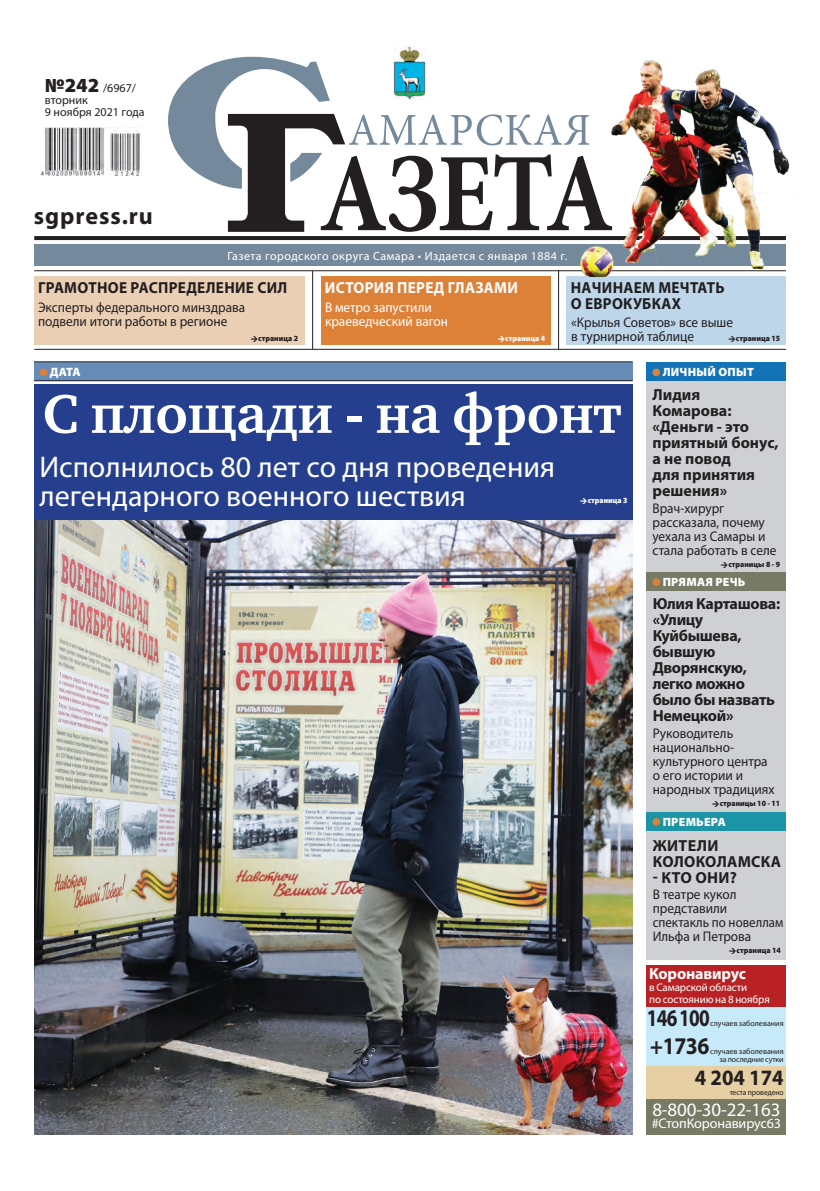
<style>
.page{position:relative;width:820px;height:1191px;background:#fff}
.page>*{position:absolute;margin:0;border:0;box-sizing:border-box;transform-origin:0 0}
.заголовок{font:700 56px "Charter C";letter-spacing:-.01em;color:#fff}
.подзаголовок{font:30px/29px "Myriad Pro";color:#fff}
.ТВ{font:700 24px "Myriad Pro";letter-spacing:.04em;color:#231f20}
.ТВ-2{font:700 24px "Myriad Pro";letter-spacing:.005em;color:#231f20;scale:.8 1}
.ТВ-3{font:700 24px "Myriad Pro";letter-spacing:.005em;color:#231f20;scale:.9 1}
.t1{font:700 22px "Myriad Pro";color:#231f20;scale:.94 1}
.ОФИЦИАЛКА{font:19px "Myriad Pro";letter-spacing:-.01em;color:#fff}
.анонс_2_заголовок{font:700 16px/16px "Myriad Pro";letter-spacing:-.02em;color:#231f20}
.анонс_2_заголовок-2{font:700 16px/16px "Myriad Pro";color:#231f20}
.анонс_2_заголовок-3{font:700 16px "Myriad Pro";letter-spacing:.02em;color:#231f20;scale:.95 1}
.анонс_2_заголовок-4{font:700 16px "Myriad Pro";letter-spacing:.02em;color:#fff;scale:.95 1}
.анонс_2_заголовок-5{font:700 16px/16px "Myriad Pro";letter-spacing:.02em;color:#231f20}
.ОФИЦИАЛКА-2{font:700 16px "Myriad Pro";letter-spacing:-.01em;color:#fff}
.анонс_1_подзаголовок{font:14px/14px "Myriad Pro";color:#231f20;scale:.95 1}
.анонс_2_заголовок-6{font:14px/14px "Myriad Pro";color:#231f20;scale:.95 1}
.анонс_2_заголовок-7{font:14px "Myriad Pro";color:#fff;scale:.95 1}
.ОФИЦИАЛКА-3{font:14px "Myriad Pro";letter-spacing:-.01em;color:#fff}
.надзаголовок{font:900 12.1px "Myriad Pro";color:#fff}
.t2{font:12px "Myriad Pro";letter-spacing:.04em;color:#fff}
.t3{font:12px/12px "Myriad Pro";color:#231f20}
.рубрика_на_плашке{font:900 12px "Myriad Pro";letter-spacing:.02em;color:#fff}
.ОФИЦИАЛКА-4{font:11px "Myriad Pro";letter-spacing:-.01em;color:#fff}
.анонс_1_подзаголовок-2{font:900 8px "Myriad Pro";color:#231f20;scale:.95 1}
.ТВ-4{font:8px/8px "Myriad Pro";color:#231f20;text-align:right}
.ТВ-5{font:8px "Myriad Pro";color:#231f20;scale:.95 1}
.анонс_2_заголовок-8{font:900 8px "Myriad Pro";color:#fff;scale:.95 1}
.анонс_1_подзаголовок-3{font:900 8px "Myriad Pro";color:#fff;scale:.95 1}
.s1{font-weight:900;font-size:20px}
</style>
<div class="page">
<svg style="left:168px;top:46px;width:403px;height:186px"></svg>
<hr style="left:34px;top:349px;width:751px;height:1px;background:#231f20">
<div style="left:34px;top:277px;width:270px;height:68px;background:#eacfb5"></div>
<div style="left:34px;top:244px;width:751px;height:21px;background:#75899d"></div>
<svg style="left:34px;top:236px;width:537px;height:4px;background:#262223"></svg>
<hr style="left:312px;top:271px;width:1px;height:78px;background:#231f20">
<img style="left:41px;top:128px;width:100px;height:47px">
<div style="left:320px;top:277px;width:230px;height:68px;background:#de8138"></div>
<hr style="left:558px;top:270px;width:1px;height:79px;background:#231f20">
<div style="left:646px;top:362px;width:139px;height:597px;background:#ced0d3"></div>
<div style="left:646px;top:362px;width:139px;height:19px;background:#1373b6"></div>
<div style="left:652px;top:368px;width:7px;height:8px;background:#de8138;border-radius:50%"></div>
<div style="left:646px;top:811px;width:139px;height:19px;background:#1d94a5"></div>
<div style="left:652px;top:818px;width:7px;height:7px;background:#de8138;border-radius:50%"></div>
<div style="left:646px;top:572px;width:139px;height:19px;background:#777a65"></div>
<div style="left:652px;top:578px;width:7px;height:8px;background:#de8138;border-radius:50%"></div>
<div style="left:34px;top:362px;width:598px;height:19px;background:#678cb8"></div>
<hr style="left:34px;top:361px;width:598px;height:1px;background:#231f20">
<hr style="left:34px;top:380px;width:598px;height:1px;background:#231f20">
<div style="left:40px;top:368px;width:7px;height:8px;background:#de8138;border-radius:50%"></div>
<div style="left:34px;top:384px;width:598px;height:138px;background:#253f8e"></div>
<hr style="left:34px;top:270px;width:751px;height:1px;background:#231f20">
<div style="left:646px;top:1002px;width:139px;height:64px;background:#c6eafa"></div>
<div style="left:646px;top:965px;width:139px;height:41px;background:#b82224"></div>
<div style="left:646px;top:1098px;width:139px;height:36px;background:#777a65"></div>
<div style="left:646px;top:1066px;width:139px;height:32px;background:#e6d0a3"></div>
<div style="left:566px;top:277px;width:219px;height:68px;background:#bdd6ea"></div>
<img style="left:34px;top:520px;width:598px;height:614px">
<img style="left:571px;top:59px;width:219px;height:218px">
<p class="t3" style="left:45px;top:82px;width:101px"><span class="s1">№242</span> /6967/ вторник<br>9 ноября 2021 года</p>
<p class="ТВ" style="left:34px;top:200px;width:120px">sgpress.ru</p>
<p class="t2" style="left:227px;top:248px;width:341px">Газета городского округа Самара • Издается с января 1884 г.</p>
<p class="анонс_2_заголовок-3" style="left:38px;top:277px;width:264px">ГРАМОТНОЕ РАСПРЕДЕЛЕНИЕ СИЛ</p>
<p class="анонс_2_заголовок-4" style="left:325px;top:277px;width:204px">ИСТОРИЯ ПЕРЕД ГЛАЗАМИ</p>
<p class="анонс_2_заголовок-3" style="left:570px;top:277px;width:163px">НАЧИНАЕМ МЕЧТАТЬ</p>
<p class="анонс_2_заголовок-6" style="left:38px;top:300px;width:219px">Эксперты федерального минздрава подвели итоги работы в регионе</p>
<p class="анонс_1_подзаголовок-2" style="left:258px;top:334px;width:43px">страница 2</p>
<p class="анонс_2_заголовок-7" style="left:325px;top:299px;width:114px">В метро запустили</p>
<p class="анонс_2_заголовок-3" style="left:570px;top:293px;width:117px">О ЕВРОКУБКАХ</p>
<p class="анонс_2_заголовок-7" style="left:325px;top:313px;width:131px">краеведческий вагон</p>
<p class="анонс_2_заголовок-6" style="left:571px;top:315px;width:172px">«Крылья Советов» все выше в турнирной таблице</p>
<p class="анонс_2_заголовок-8" style="left:505px;top:334px;width:43px">страница 4</p>
<p class="анонс_1_подзаголовок-2" style="left:735px;top:334px;width:48px">страница 15</p>
<p class="надзаголовок" style="left:50px;top:365px;width:32px">ДАТА</p>
<p class="заголовок" style="left:43px;top:383px;width:580px">С площади - на фронт</p>
<p class="подзаголовок" style="left:39px;top:451px;width:517px">Исполнилось 80 лет со дня проведения легендарного военного шествия</p>
<p class="анонс_1_подзаголовок-3" style="left:587px;top:495px;width:43px">страница 3</p>
<p class="рубрика_на_плашке" style="left:662px;top:365px;width:93px">ЛИЧНЫЙ ОПЫТ</p>
<p class="анонс_2_заголовок-2" style="left:652px;top:386px;width:128px">Лидия<br>Комарова: «Деньги - это приятный бонус, а не повод<br>для принятия решения»</p>
<p class="анонс_1_подзаголовок" style="left:652px;top:501px;width:132px">Врач-хирург рассказала, почему уехала из Самары и стала работать в селе</p>
<p class="анонс_1_подзаголовок-2" style="left:728px;top:560px;width:56px">страницы 8 - 9</p>
<p class="рубрика_на_плашке" style="left:662px;top:575px;width:84px">ПРЯМАЯ РЕЧЬ</p>
<p class="анонс_2_заголовок" style="left:652px;top:595px;width:129px">Юлия Карташова: «Улицу<br>Куйбышева, бывшую<br>Дворянскую, легко можно было бы назвать<br>Немецкой»</p>
<p class="анонс_1_подзаголовок" style="left:652px;top:725px;width:130px">Руководитель национально&shy;культурного центра о его истории и народных традициях</p>
<p class="анонс_1_подзаголовок-2" style="left:719px;top:798px;width:65px">страницы 10 - 11</p>
<p class="рубрика_на_плашке" style="left:662px;top:814px;width:65px">ПРЕМЬЕРА</p>
<p class="анонс_2_заголовок-5" style="left:652px;top:836px;width:130px">ЖИТЕЛИ<br>КОЛОКОЛАМСКА</p>
<p class="анонс_2_заголовок-2" style="left:652px;top:868px;width:86px">- КТО ОНИ?</p>
<p class="анонс_1_подзаголовок" style="left:652px;top:887px;width:139px">В театре кукол представили спектакль по новеллам<br>Ильфа и Петрова</p>
<p class="анонс_1_подзаголовок-2" style="left:736px;top:945px;width:48px">страница 14</p>
<p class="ОФИЦИАЛКА-2" style="left:649px;top:963px;width:98px">Коронавирус</p>
<p class="ОФИЦИАЛКА-4" style="left:649px;top:980px;width:100px">в Самарской области</p>
<p class="ОФИЦИАЛКА-4" style="left:649px;top:992px;width:122px">по состоянию на 8 ноября</p>
<p class="ТВ-2" style="left:646px;top:1002px;width:80px">146 100</p>
<p class="ТВ-4" style="left:709px;top:1019px;width:75px">случаев заболевания</p>
<p class="ТВ-3" style="left:650px;top:1030px;width:67px">+1736</p>
<p class="ТВ-4" style="left:709px;top:1047px;width:75px">случаев заболевания за последние сутки</p>
<p class="t1" style="left:694px;top:1063px;width:96px">4 204 174</p>
<p class="ТВ-5" style="left:729px;top:1087px;width:58px">теста проведено</p>
<p class="ОФИЦИАЛКА" style="left:652px;top:1098px;width:129px">8-800-30-22-163</p>
<p class="ОФИЦИАЛКА-3" style="left:651px;top:1114px;width:131px">#СтопКоронавирус63</p>
</div>
